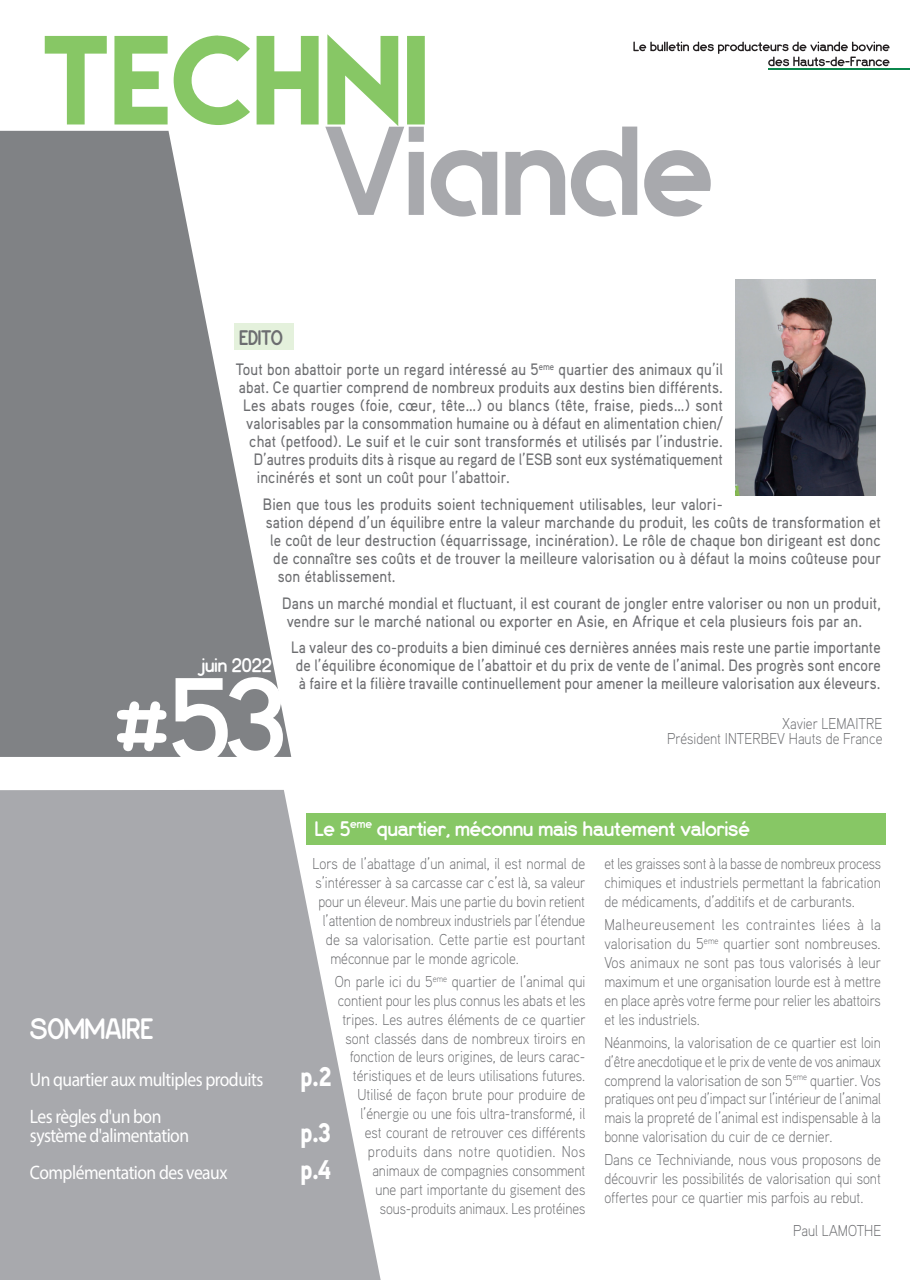
<style>
.page{position:relative;width:910px;height:1280px;background:#fff}
.page>*{position:absolute;margin:0;border:0;box-sizing:border-box;transform-origin:0 0}
.t1{font:700 120px "Aaux Pro";color:#fff}
.t2{font:31.5px "Espresso Dolce";letter-spacing:-.01em;color:#fff}
.t3{font:900 27px "Aaux Pro";color:#fff;scale:.9 1}
.t4{font:22.5px "Espresso Dolce";color:#fff}
.t5{font:22.5px "Espresso Dolce";letter-spacing:-.02em;color:#6c6d70}
.t6{font:21px "Espresso Dolce";color:#fff}
.t7{font:19.5px/19.5px "Myriad Pro";letter-spacing:-.03em;color:#fff;scale:.9 1}
.t8{font:500 16.5px/18px "Aaux Pro";letter-spacing:.01em;color:#6c6d70;scale:.9 1}
.t9{font:500 16.5px/18px "Aaux Pro";letter-spacing:.01em;color:#6c6d70;text-align:justify;scale:.89 1}
.t10{font:500 16.5px "Aaux Pro";letter-spacing:.01em;color:#6c6d70;scale:.91 1}
.t11{font:300 15.75px/18.9px "Aaux Pro";color:#6c6d70;text-align:right;scale:.91 1}
.t12{font:300 15.75px/18.9px "Aaux Pro";color:#6c6d70;text-align:justify;scale:.9 1}
.t13{font:300 15.75px/18.9px "Aaux Pro";color:#6c6d70;text-align:justify;scale:.93 1}
.t14{font:300 15.75px/18.9px "Aaux Pro";color:#6c6d70;text-align:justify;scale:.88 1}
.t15{font:300 15.75px "Aaux Pro";color:#6c6d70;scale:.89 1}
.t16{font:300 15.75px "Aaux Pro";color:#6c6d70;scale:.92 1}
</style>
<div class="page">
<div style="left:307px;top:813px;width:579px;height:32px;background:#87c765"></div>
<svg style="left:0;top:790px;width:381px;height:490px;background:#b1b3b5"></svg>
<svg style="left:0;top:131px;width:291px;height:626px;fill:#808285"></svg>
<div style="left:234px;top:323px;width:60px;height:26px;background:#e4f1dc"></div>
<hr style="left:769px;top:68px;width:141px;height:1px;background:#0b874c">
<svg style="left:45px;top:34px;width:844px;height:183px"></svg>
<svg style="left:117px;top:701px;width:49px;height:50px"></svg>
<img style="left:736px;top:279px;width:139px;height:216px">
<h3 class="t5" style="left:239px;top:324px;width:45px">EDITO</h3>
<p class="t8" style="left:236px;top:360px;width:543px">Tout bon abattoir porte un regard intéressé au 5<sup>eme</sup> quartier des animaux qu’il</p>
<p class="t8" style="left:239px;top:378px;width:539px">abat. Ce quartier comprend de nombreux produits aux destins bien différents.</p>
<p class="t10" style="left:243px;top:395px;width:528px">Les abats rouges (foie, cœur, tête…) ou blancs (tête, fraise, pieds…) sont</p>
<p class="t8" style="left:246px;top:414px;width:531px">valorisables par la consommation humaine ou à défaut en alimentation chien/</p>
<p class="t8" style="left:249px;top:432px;width:528px">chat (petfood). Le suif et le cuir sont transformés et utilisés par l’industrie.</p>
<p class="t9" style="left:254px;top:450px;width:528px">D’autres produits dits à risque au regard de l’ESB sont eux systématiquement</p>
<p class="t8" style="left:257px;top:468px;width:283px">incinérés et sont un coût pour l’abattoir.</p>
<p class="t8" style="left:263px;top:495px;width:513px">Bien que tous les produits soient techniquement utilisables, leur valori-</p>
<p class="t8" style="left:266px;top:513px;width:685px">sation dépend d’un équilibre entre la valeur marchande du produit, les coûts de transformation et</p>
<p class="t8" style="left:270px;top:531px;width:680px">le coût de leur destruction (équarrissage, incinération). Le rôle de chaque bon dirigeant est donc</p>
<p class="t8" style="left:273px;top:549px;width:677px">de connaître ses coûts et de trouver la meilleure valorisation ou à défaut la moins coûteuse pour</p>
<p class="t8" style="left:278px;top:567px;width:132px">son établissement.</p>
<p class="t8" style="left:282px;top:593px;width:667px">Dans un marché mondial et fluctuant, il est courant de jongler entre valoriser ou non un produit, vendre sur le marché national ou exporter en Asie, en Afrique et cela plusieurs fois par an.</p>
<p class="t9" style="left:291px;top:638px;width:664px">La valeur des co-produits a bien diminué ces dernières années mais reste une partie importante de l’équilibre économique de l’abattoir et du prix de vente de l’animal. Des progrès sont encore à faire et la filière travaille continuellement pour amener la meilleure valorisation aux éleveurs.</p>
<p class="t6" style="left:198px;top:653px;width:76px">juin 2022</p>
<h1 class="t1" style="left:167px;top:643px;width:124px">53</h1>
<p class="t12" style="left:667px;top:715px;width:241px;line-height:15px;text-align:right">Xavier LEMAITRE<br>Président INTERBEV Hauts de France</p>
<h3 class="t4" style="left:315px;top:815px;width:436px">Le 5<sup>eme</sup> quartier, méconnu mais hautement valorisé</h3>
<p class="t12" style="left:312px;top:854px;width:305px">Lors de l’abattage d’un animal, il est normal de</p>
<p class="t12" style="left:315px;top:873px;width:302px">s’intéresser à sa carcasse car c’est là, sa valeur</p>
<p class="t12" style="left:318px;top:891px;width:298px">pour un éleveur. Mais une partie du bovin retient</p>
<p class="t15" style="left:323px;top:910px;width:296px">l’attention de nombreux industriels par l’étendue</p>
<p class="t16" style="left:326px;top:929px;width:284px">de sa valorisation. Cette partie est pourtant</p>
<p class="t12" style="left:330px;top:948px;width:211px">méconnue par le monde agricole.</p>
<p class="t11" style="left:335px;top:971px;width:277px">On parle ici du 5<sup>eme</sup> quartier de l’animal qui contient pour les plus connus les abats et les tripes. Les autres éléments de ce quartier sont classés dans de nombreux tiroirs en fonction de leurs origines, de leurs carac&shy;téristiques et de leurs utilisations futures.<br>Utilisé de façon brute pour produire de l’énergie ou une fois ultra-transformé, il<br>est courant de retrouver ces différents produits dans notre quotidien. Nos animaux de compagnies consomment<br>une part importante du gisement des sous-produits animaux. Les protéines</p>
<p class="t14" style="left:604px;top:854px;width:316px">et les graisses sont à la basse de nombreux process chimiques et industriels permettant la fabrication de médicaments, d’additifs et de carburants.</p>
<p class="t13" style="left:604px;top:915px;width:299px">Malheureusement les contraintes liées à la valorisation du 5<sup>eme</sup> quartier sont nombreuses.<br>Vos animaux ne sont pas tous valorisés à leur maximum et une organisation lourde est à mettre en place après votre ferme pour relier les abattoirs et les industriels.</p>
<p class="t12" style="left:604px;top:1032px;width:309px">Néanmoins, la valorisation de ce quartier est loin d’être anecdotique et le prix de vente de vos animaux comprend la valorisation de son 5<sup>eme</sup> quartier. Vos pratiques ont peu d’impact sur l’intérieur de l’animal mais la propreté de l’animal est indispensable à la bonne valorisation du cuir de ce dernier.</p>
<p class="t11" style="left:604px;top:1150px;width:305px;text-align:justify">Dans ce Techniviande, nous vous proposons de découvrir les possibilités de valorisation qui sont offertes pour ce quartier mis parfois au rebut.</p>
<h2 class="t2" style="left:30px;top:1010px;width:125px">SOMMAIRE</h2>
<p class="t7" style="left:30px;top:1070px;width:261px">Un quartier aux multiples produits</p>
<h3 class="t3" style="left:300px;top:1060px;width:37px">p.2</h3>
<p class="t7" style="left:30px;top:1106px;width:178px">Les règles d'un bon système d'alimentation</p>
<h3 class="t3" style="left:300px;top:1116px;width:36px">p.3</h3>
<p class="t7" style="left:30px;top:1162px;width:221px">Complémentation des veaux</p>
<h3 class="t3" style="left:300px;top:1152px;width:36px">p.4</h3>
<p class="t12" style="left:793px;top:1220px;width:99px">Paul LAMOTHE</p>
</div>
